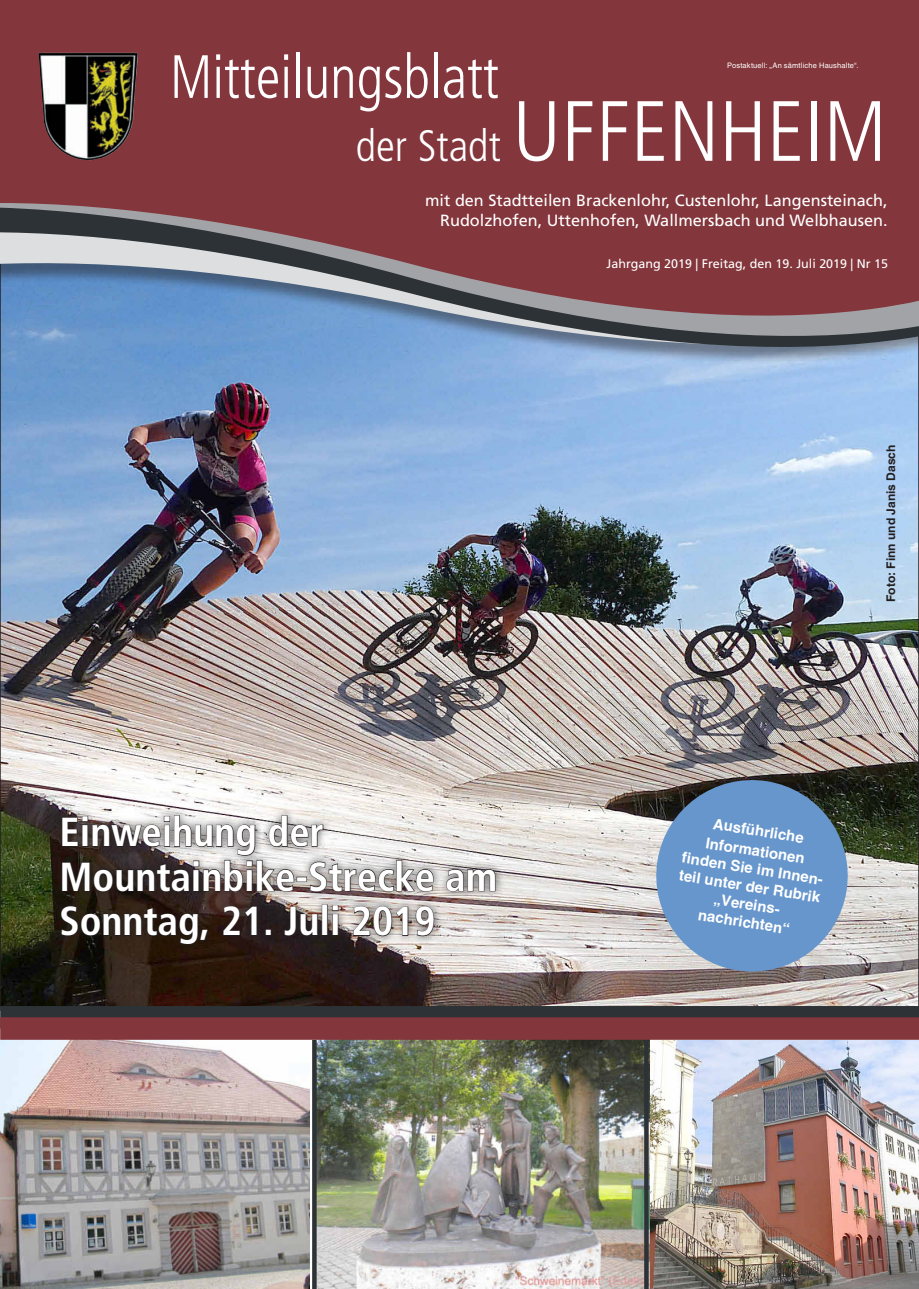
<style>
.page{position:relative;width:919px;height:1289px;background:#fff}
.page>*{position:absolute;margin:0;border:0;box-sizing:border-box;transform-origin:0 0}
.t1{font:300 condensed 85.35px "Frutiger LT";color:#fff}
.t2{font:300 condensed 61.05px "Frutiger LT";color:#fff;scale:.94 1}
.t3{font:700 condensed 40.5px/44.5px "Frutiger LT";color:#fff}
.t4{font:16.2px/19.5px "Frutiger LT";color:#fff;text-align:right}
.t5{font:700 15px/18px "Helvetica LT";color:#fff}
.t6{font:12.45px "Frutiger LT";color:#fff}
.t7{font:700 12px "Helvetica LT";color:#231f20}
.t8{font:7.5px "Helvetica LT";letter-spacing:.02em;color:#fff}
.s1{font-size:44.1px}
</style>
<div class="page">
<img style="left:2px;top:407px;width:914px;height:599px">
<div style="left:0;top:1006px;width:918px;height:22px;background:#2c3235"></div>
<svg style="left:0;top:397px;width:918px;height:10px;background:#84a8d6"></svg>
<svg style="left:0;top:373px;width:918px;height:24px;background:#86acdb"></svg>
<svg style="left:0;top:0;width:918px;height:373px;background:#80515d"></svg>
<img style="left:317px;top:1039px;width:601px;height:249px">
<img style="left:0;top:1039px;width:310px;height:249px">
<svg style="left:312px;top:1039px;width:4px;height:249px"></svg>
<svg style="left:644px;top:1039px;width:4px;height:249px"></svg>
<div style="left:0;top:1017px;width:918px;height:22px;background:#83363c"></div>
<img style="left:38px;top:53px;width:100px;height:108px">
<div style="left:53px;top:807px;width:451px;height:146px;background:#231f20;opacity:.75"></div>
<svg style="left:62px;top:815px;width:372px;height:76px;background:#8e8988"></svg>
<svg style="left:446px;top:868px;width:50px;height:23px"></svg>
<svg style="left:61px;top:905px;width:148px;height:40px;background:#271c14"></svg>
<svg style="left:222px;top:905px;width:35px;height:31px"></svg>
<svg style="left:265px;top:929px;width:6px;height:6px"></svg>
<svg style="left:284px;top:906px;width:34px;height:30px"></svg>
<div style="left:322px;top:904px;width:5px;height:31px;border:1px solid #231f20"></div>
<svg style="left:332px;top:904px;width:6px;height:32px"></svg>
<svg style="left:352px;top:905px;width:56px;height:31px;background:#89817c"></svg>
<svg style="left:415px;top:905px;width:19px;height:31px"></svg>
<svg style="left:649px;top:773px;width:205px;height:205px;background:#7190b3"></svg>
<h2 class="t2" style="left:170px;top:42px;width:351px">Mitteilungsblatt</h2>
<p class="t8" style="left:727px;top:61px;width:133px">Postaktuell: „An sämtliche Haushalte“.</p>
<h1 class="t1" style="left:355px;top:83px;width:532px"><span class="s1">der Stadt</span> UFFENHEIM</h1>
<p class="t4" style="left:425px;top:191px;width:464px">mit den Stadtteilen Brackenlohr, Custenlohr, Langensteinach,<br>Rudolzhofen, Uttenhofen, Wallmersbach und Welbhausen.</p>
<p class="t6" style="left:606px;top:256px;width:283px">Jahrgang 2019 | Freitag, den 19. Juli 2019 | Nr 15</p>
<h3 class="t3" style="left:60px;top:810px;width:439px">Einweihung der<br>Mountainbike-Strecke am<br>Sonntag, 21. Juli 2019</h3>
<p class="t7" style="left:883px;top:602px;width:159px;rotate:-90deg">Foto: Finn und Janis Dasch</p>
<p class="t5" style="left:710px;top:812px;width:102px;line-height:20.1px;rotate:9deg">Ausführliche<br>Informationen</p>
<p class="t5" style="left:683px;top:848px;width:147px;text-align:center;rotate:9deg">finden Sie im Innen&shy;teil unter der Rubrik „Vereins&shy;nachrichten“</p>
</div>
